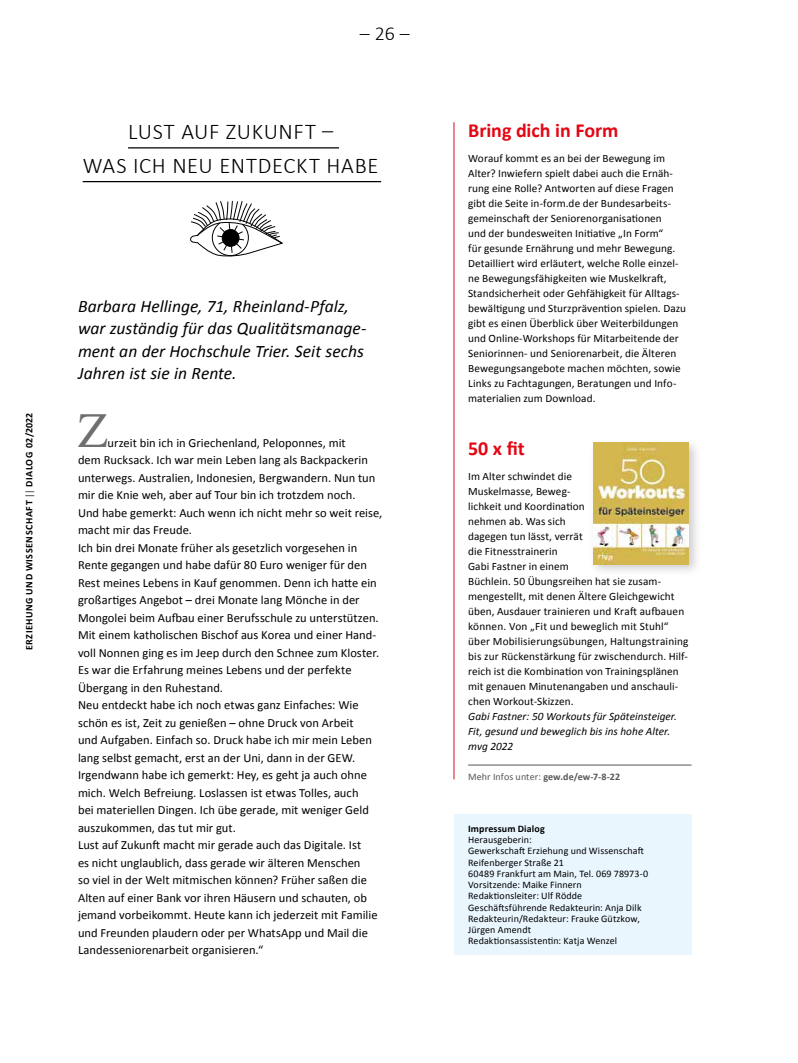
<style>
.page{position:relative;width:798px;height:1063px;background:#fff}
.page>*{position:absolute;margin:0;border:0;box-sizing:border-box;transform-origin:0 0}
.t1{font:48.75px "Times";color:#706f6f}
.t2{font:300 22.5px/33.8px "Calibri";letter-spacing:.03em;color:#000;text-align:center}
.t3{font:700 20px "Calibri";letter-spacing:-.005em;color:#e30613}
.t4{font:300 20px "Calibri";color:#000}
.t5{font:italic 17.5px/22.5px "Calibri";letter-spacing:.005em;color:#000}
.t6{font:12.5px/17.5px "Calibri";color:#000}
.t7{font:11.25px/15px "Calibri";letter-spacing:.005em;color:#000}
.t8{font:italic 11.25px/15px "Calibri";letter-spacing:.005em;color:#000}
.t9{font:10px/11.2px "Calibri";letter-spacing:.01em;color:#000}
.t10{font:700 10px "Calibri";letter-spacing:.05em;color:#000}
.t11{font:700 10px "Calibri";letter-spacing:.01em;color:#575756}
.t12{font:700 10px "Calibri";letter-spacing:.015em;color:#000}
.s1{color:#706f6f}
.s2{font-weight:400}
</style>
<div class="page">
<div style="left:454px;top:814px;width:237px;height:140px;background:#eaf6fe"></div>
<svg style="left:190px;top:200px;width:92px;height:57px"></svg>
<hr style="left:453px;top:122px;width:1px;height:657px;background:#e30613">
<hr style="left:468px;top:765px;width:223px;height:1px;background:#575756">
<div style="left:588px;top:438px;width:113px;height:139px;background:#000;opacity:.2"></div>
<img style="left:593px;top:443px;width:95px;height:121px">
<hr style="left:128px;top:147px;width:211px;height:1px;background:#000">
<hr style="left:83px;top:181px;width:298px;height:1px;background:#000">
<h3 class="t4" style="left:359px;top:21px;width:52px">– 26 –</h3>
<h2 class="t2" style="left:83px;top:114px;width:297px">LUST AUF ZUKUNFT –<br>WAS ICH NEU ENTDECKT HABE</h2>
<p class="t10" style="left:23px;top:650px;width:239px;rotate:-90deg">ERZIEHUNG UND WISSENSCHAFT <span class="s1">||</span> DIALOG 02/2022</p>
<h3 class="t5" style="left:78px;top:294px;width:290px">Barbara Hellinge, 71, Rheinland-Pfalz, war zuständig für das Qualitätsmanage&shy;ment an der Hochschule Trier. Seit sechs Jahren ist sie in Rente.</h3>
<h1 class="t1" style="left:78px;top:385px;width:31px">Z</h1>
<p class="t6" style="left:78px;top:434px;width:306px;text-indent:30px">urzeit bin ich in Griechenland, Peloponnes, mit<br>dem Rucksack. Ich war mein Leben lang als Backpackerin unterwegs. Australien, Indonesien, Bergwandern. Nun tun mir die Knie weh, aber auf Tour bin ich trotzdem noch.<br>Und habe gemerkt: Auch wenn ich nicht mehr so weit reise, macht mir das Freude.<br>Ich bin drei Monate früher als gesetzlich vorgesehen in Rente gegangen und habe dafür 80 Euro weniger für den Rest meines Lebens in Kauf genommen. Denn ich hatte ein großartiges Angebot – drei Monate lang Mönche in der Mongolei beim Aufbau einer Berufsschule zu unterstützen.<br>Mit einem katholischen Bischof aus Korea und einer Hand&shy;voll Nonnen ging es im Jeep durch den Schnee zum Kloster.<br>Es war die Erfahrung meines Lebens und der perfekte Übergang in den Ruhestand.<br>Neu entdeckt habe ich noch etwas ganz Einfaches: Wie schön es ist, Zeit zu genießen – ohne Druck von Arbeit<br>und Aufgaben. Einfach so. Druck habe ich mir mein Leben lang selbst gemacht, erst an der Uni, dann in der GEW.<br>Irgendwann habe ich gemerkt: Hey, es geht ja auch ohne mich. Welch Befreiung. Loslassen ist etwas Tolles, auch<br>bei materiellen Dingen. Ich übe gerade, mit weniger Geld auszukommen, das tut mir gut.<br>Lust auf Zukunft macht mir gerade auch das Digitale. Ist<br>es nicht unglaublich, dass gerade wir älteren Menschen<br>so viel in der Welt mitmischen können? Früher saßen die Alten auf einer Bank vor ihren Häusern und schauten, ob jemand vorbeikommt. Heute kann ich jederzeit mit Familie und Freunden plaudern oder per WhatsApp und Mail die Landesseniorenarbeit organisieren.“</p>
<h3 class="t3" style="left:468px;top:118px;width:152px">Bring dich in Form</h3>
<p class="t7" style="left:468px;top:151px;width:219px">Worauf kommt es an bei der Bewegung im Alter? Inwiefern spielt dabei auch die Ernäh&shy;rung eine Rolle? Antworten auf diese Fragen gibt die Seite in-form.de der Bundesarbeits&shy;gemeinschaft der Seniorenorganisationen<br>und der bundesweiten Initiative „In Form“<br>für gesunde Ernährung und mehr Bewegung.<br>Detailliert wird erläutert, welche Rolle einzel&shy;ne Bewegungsfähigkeiten wie Muskelkraft, Standsicherheit oder Gehfähigkeit für Alltags&shy;bewältigung und Sturzprävention spielen. Dazu gibt es einen Überblick über Weiterbildungen und Online-Workshops für Mitarbeitende der Seniorinnen- und Seniorenarbeit, die Älteren Bewegungsangebote machen möchten, sowie Links zu Fachtagungen, Beratungen und Info&shy;materialien zum Download.</p>
<h3 class="t3" style="left:468px;top:435px;width:58px">50 x fit</h3>
<p class="t7" style="left:468px;top:469px;width:222px">Im Alter schwindet die<br>Muskelmasse, Beweg-<br>lichkeit und Koordination<br>nehmen ab. Was sich<br>dagegen tun lässt, verrät<br>die Fitnesstrainerin<br>Gabi Fastner in einem<br>Büchlein. 50 Übungsreihen hat sie zusam&shy;mengestellt, mit denen Ältere Gleichgewicht üben, Ausdauer trainieren und Kraft aufbauen können. Von „Fit und beweglich mit Stuhl“ über Mobilisierungsübungen, Haltungstraining bis zur Rückenstärkung für zwischendurch. Hilf&shy;reich ist die Kombination von Trainingsplänen mit genauen Minutenangaben und anschauli&shy;chen Workout-Skizzen.</p>
<p class="t8" style="left:468px;top:708px;width:210px">Gabi Fastner: 50 Workouts für Späteinsteiger.<br>Fit, gesund und beweglich bis ins hohe Alter. mvg 2022</p>
<p class="t11" style="left:468px;top:770px;width:153px"><span class="s2">Mehr Infos unter:</span> gew.de/ew-7-8-22</p>
<p class="t12" style="left:468px;top:822px;width:78px">Impressum Dialog</p>
<p class="t9" style="left:468px;top:834px;width:181px">Herausgeberin:<br>Gewerkschaft Erziehung und Wissenschaft<br>Reifenberger Straße 21<br>60489 Frankfurt am Main, Tel. 069 78973-0<br>Vorsitzende: Maike Finnern<br>Redaktionsleiter: Ulf Rödde<br>Geschäftsführende Redakteurin: Anja Dilk<br>Redakteurin/Redakteur: Frauke Gützkow,<br>Jürgen Amendt<br>Redaktionsassistentin: Katja Wenzel</p>
</div>
